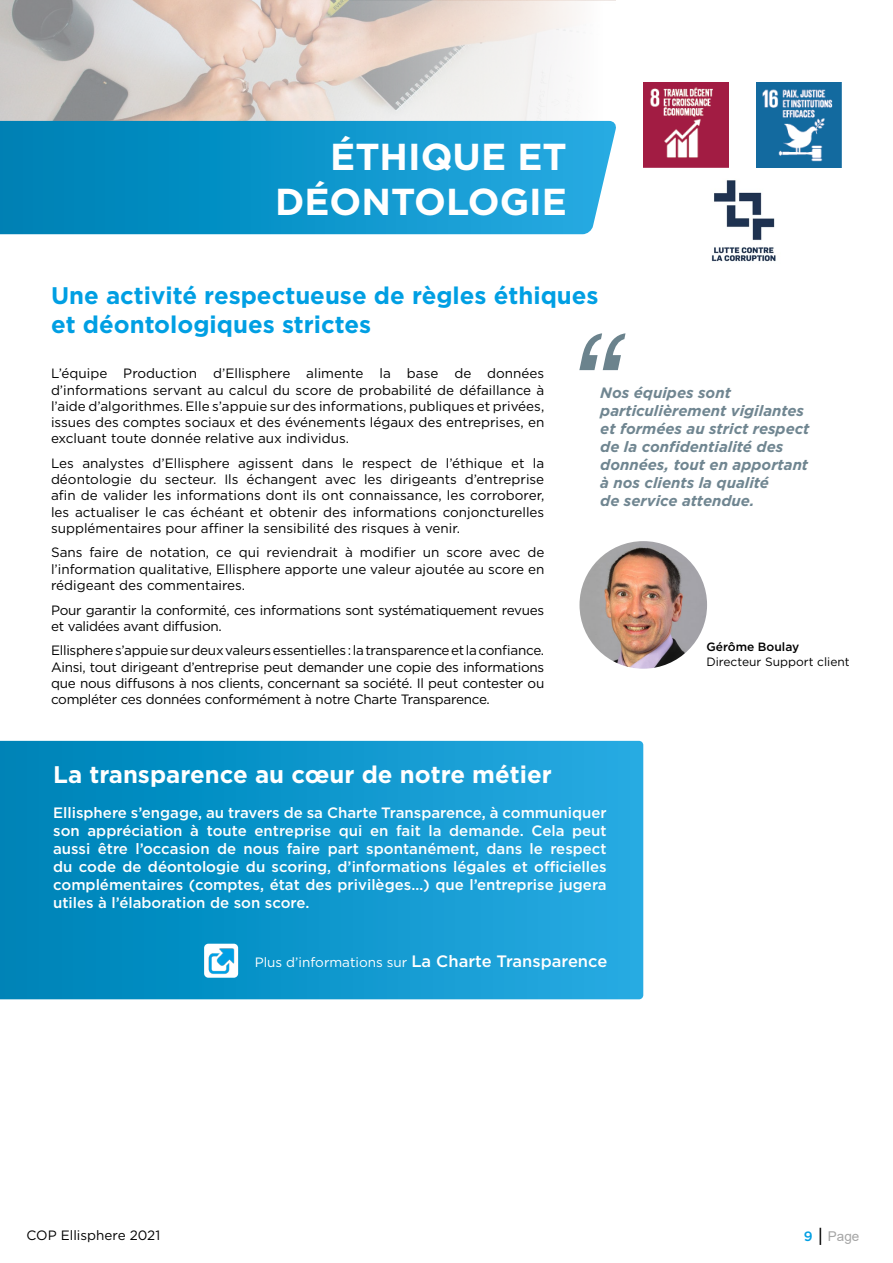
<style>
.page{position:relative;width:893px;height:1263px;background:#fff}
.page>*{position:absolute;margin:0;border:0;box-sizing:border-box;transform-origin:0 0}
.t1{font:italic 150px "Arial";color:#6b838d}
.t2{font:700 37.5px/45px "Gotham";color:#fff;text-align:right}
.t3{font:700 24px/28.8px "Gotham";color:#009fe3}
.t4{font:700 24px "Gotham";color:#fff}
.t5{font:500 15px/18px "Gotham";color:#fff;text-align:justify}
.t6{font:italic 700 15px/18px "Gotham";color:#708691}
.t7{font:13.5px/16.2px "Gotham";letter-spacing:-.02em;color:#000;text-align:justify}
.t8{font:13.5px "Gotham";color:#fff}
.t9{font:13.5px "Gotham";color:#000}
.t10{font:13.5px "Arial";color:#a6a6a6}
.t11{font:12px "Gotham";color:#000}
.t12{font:500 12px "Gotham";color:#000}
.s1{font-weight:500;font-size:16.5px}
.s2{font-family:"Gotham";font-weight:500;color:#009fe3}
.s3{font-size:18px;color:#000}
</style>
<div class="page">
<img style="left:711px;top:180px;width:65px;height:82px">
<img style="left:0;top:0;width:616px;height:121px">
<svg style="left:176px;top:1px;width:666px;height:127px"></svg>
<svg style="left:0;top:121px;width:617px;height:113px;background:#1297cb"></svg>
<img style="left:643px;top:83px;width:86px;height:85px">
<img style="left:757px;top:83px;width:85px;height:85px">
<img style="left:579px;top:541px;width:128px;height:128px;border-radius:64px">
<svg style="left:0;top:741px;width:643px;height:258px;background:#0f96cc"></svg>
<div style="left:204px;top:944px;width:34px;height:34px;background:#fff;border-radius:4px"></div>
<img style="left:208px;top:948px;width:27px;height:26px">
<h2 class="t2" style="left:275px;top:134px;width:293px">ÉTHIQUE ET<br>DÉONTOLOGIE</h2>
<h3 class="t3" style="left:51px;top:281px;width:549px">Une activité respectueuse de règles éthiques et déontologiques strictes</h3>
<h1 class="t1" style="left:563px;top:293px;width:51px">“</h1>
<p class="t7" style="left:51px;top:365px;width:495px">L’équipe Production d’Ellisphere alimente la base de données d’informations servant au calcul du score de probabilité de défaillance à l’aide d’algorithmes. Elle s’appuie sur des informations, publiques et privées, issues des comptes sociaux et des événements légaux des entreprises, en excluant toute donnée relative aux individus.</p>
<p class="t7" style="left:51px;top:455px;width:495px">Les analystes d’Ellisphere agissent dans le respect de l’éthique et la déontologie du secteur. Ils échangent avec les dirigeants d’entreprise afin de valider les informations dont ils ont connaissance, les corroborer, les actualiser le cas échéant et obtenir des informations conjoncturelles supplémentaires pour affiner la sensibilité des risques à venir.</p>
<p class="t7" style="left:51px;top:544px;width:495px">Sans faire de notation, ce qui reviendrait à modifier un score avec de l’information qualitative, Ellisphere apporte une valeur ajoutée au score en rédigeant des commentaires.</p>
<p class="t7" style="left:51px;top:601px;width:495px">Pour garantir la conformité, ces informations sont systématiquement revues et validées avant diffusion.</p>
<p class="t7" style="left:51px;top:642px;width:495px">Ellisphere s’appuie sur deux valeurs essentielles : la transparence et la confiance.<br>Ainsi, tout dirigeant d’entreprise peut demander une copie des informations que nous diffusons à nos clients, concernant sa société. Il peut contester ou compléter ces données conformément à notre Charte Transparence.</p>
<p class="t12" style="left:706px;top:639px;width:94px">Gérôme Boulay</p>
<p class="t6" style="left:600px;top:383px;width:211px">Nos équipes sont particulièrement vigilantes et formées au strict respect de la confidentialité des données, tout en apportant à nos clients la qualité<br>de service attendue.</p>
<p class="t11" style="left:706px;top:654px;width:145px">Directeur Support client</p>
<h3 class="t4" style="left:53px;top:758px;width:500px">La transparence au cœur de notre métier</h3>
<p class="t5" style="left:53px;top:803px;width:555px">Ellisphere s’engage, au travers de sa Charte Transparence, à communiquer son appréciation à toute entreprise qui en fait la demande. Cela peut aussi être l’occasion de nous faire part spontanément, dans le respect du code de déontologie du scoring, d’informations légales et officielles complémentaires (comptes, état des privilèges…) que l’entreprise jugera utiles à l’élaboration de son score.</p>
<p class="t8" style="left:255px;top:954px;width:354px">Plus d’informations sur <span class="s1">La Charte Transparence</span></p>
<p class="t9" style="left:27px;top:1226px;width:135px">COP Ellisphere 2021</p>
<p class="t10" style="left:804px;top:1226px;width:57px"><span class="s2">9</span> <span class="s3">|</span> Page</p>
</div>
